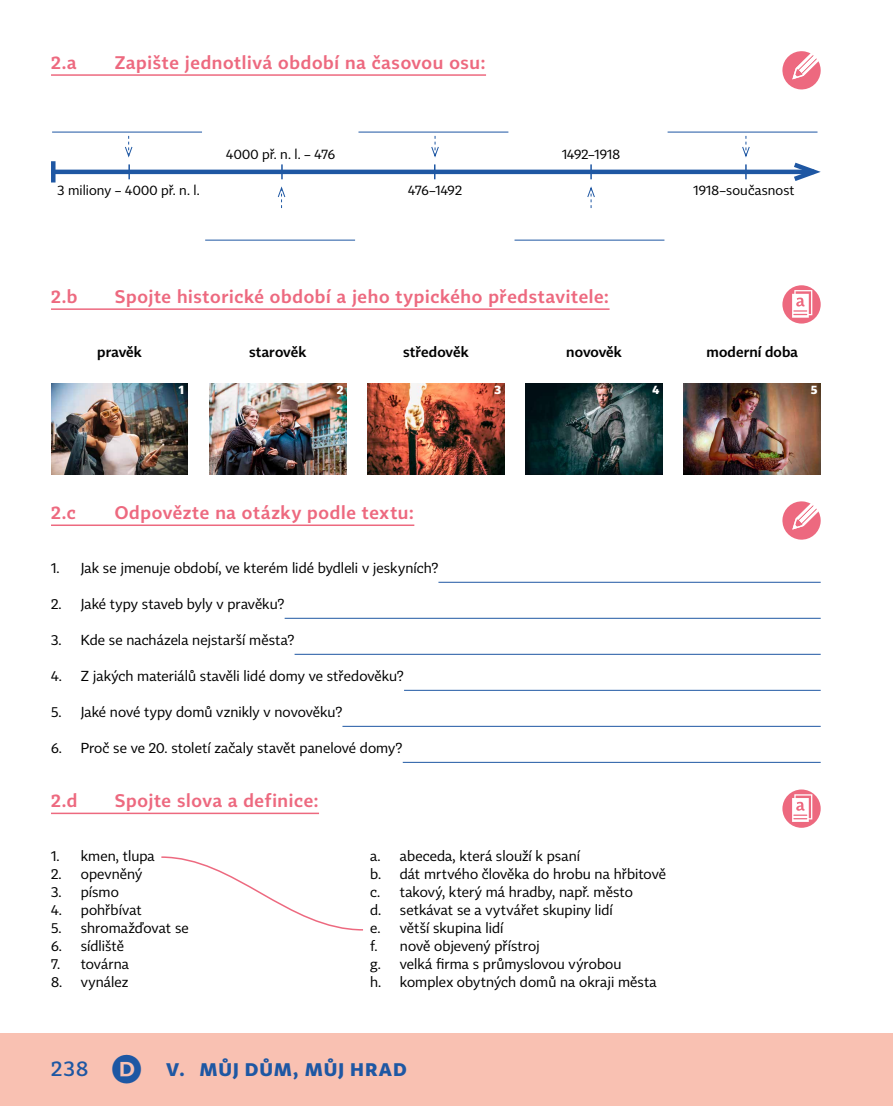
<style>
.page{position:relative;width:893px;height:1106px;background:#fff}
.page>*{position:absolute;margin:0;border:0;box-sizing:border-box;transform-origin:0 0}
.t1{font:600 18px "Tabac Sans";letter-spacing:.035em;color:#ed697f}
.t2{font:700 18px "Tabac Sans";letter-spacing:.075em;color:#1e57a3}
.t3{font:14.25px/18px "Tabac Sans";letter-spacing:.005em;color:#000}
.t4{font:600 14.25px "Tabac Sans";letter-spacing:.01em;color:#000}
.t5{font:600 14.25px "Tabac Sans";letter-spacing:-.01em;color:#000}
.t6{font:13.5px "Tabac Sans";letter-spacing:.005em;color:#000}
.t7{font:700 12px "Tabac Sans";color:#fff}
.s1{font-weight:500;font-size:21px}
.s2{font-weight:500;font-size:39px}
</style>
<div class="page">
<div style="left:0;top:1033px;width:893px;height:73px;background:#f9c1b2"></div>
<hr style="left:51px;top:74px;width:435px;height:2px;background:#ed697f">
<hr style="left:51px;top:308px;width:559px;height:2px;background:#ed697f">
<hr style="left:51px;top:524px;width:363px;height:2px;background:#ed697f">
<hr style="left:438px;top:582px;width:383px;height:1px;background:#1e57a3">
<hr style="left:285px;top:618px;width:536px;height:1px;background:#1e57a3">
<hr style="left:295px;top:654px;width:526px;height:1px;background:#1e57a3">
<hr style="left:404px;top:690px;width:417px;height:1px;background:#1e57a3">
<hr style="left:342px;top:726px;width:479px;height:1px;background:#1e57a3">
<hr style="left:403px;top:762px;width:418px;height:1px;background:#1e57a3">
<hr style="left:51px;top:812px;width:268px;height:2px;background:#ed697f">
<svg style="left:782px;top:51px;width:39px;height:38px"></svg>
<svg style="left:782px;top:285px;width:39px;height:38px"></svg>
<img style="left:51px;top:383px;width:137px;height:92px">
<img style="left:209px;top:383px;width:137px;height:91px">
<img style="left:367px;top:383px;width:137px;height:92px">
<img style="left:526px;top:383px;width:136px;height:92px">
<img style="left:684px;top:383px;width:137px;height:92px">
<svg style="left:782px;top:501px;width:39px;height:38px"></svg>
<svg style="left:782px;top:789px;width:39px;height:38px"></svg>
<hr style="left:52px;top:132px;width:150px;height:1px;background:#1e57a3">
<hr style="left:51px;top:170px;width:763px;height:4px;background:#1e57a3">
<svg style="left:789px;top:162px;width:32px;height:19px"></svg>
<hr style="left:205px;top:240px;width:150px;height:1px;background:#1e57a3">
<hr style="left:514px;top:240px;width:150px;height:1px;background:#1e57a3">
<hr style="left:668px;top:132px;width:149px;height:1px;background:#1e57a3">
<hr style="left:358px;top:132px;width:150px;height:1px;background:#1e57a3">
<svg style="left:277px;top:186px;width:9px;height:22px"></svg>
<svg style="left:125px;top:136px;width:8px;height:22px"></svg>
<svg style="left:431px;top:136px;width:8px;height:22px"></svg>
<svg style="left:742px;top:136px;width:8px;height:22px"></svg>
<svg style="left:587px;top:186px;width:8px;height:22px"></svg>
<svg style="left:128px;top:164px;width:2px;height:15px"></svg>
<svg style="left:281px;top:164px;width:2px;height:15px"></svg>
<svg style="left:590px;top:164px;width:2px;height:15px"></svg>
<svg style="left:745px;top:164px;width:2px;height:15px"></svg>
<div style="left:51px;top:161px;width:5px;height:21px;background:#1e57a3"></div>
<svg style="left:161px;top:856px;width:202px;height:75px"></svg>
<p class="t1" style="left:51px;top:52px;width:27px">2.a</p>
<p class="t1" style="left:115px;top:52px;width:372px">Zapište jednotlivá období na časovou osu:</p>
<p class="t6" style="left:226px;top:146px;width:110px">4000 př. n. l. – 476</p>
<p class="t6" style="left:562px;top:146px;width:60px">1492–1918</p>
<p class="t6" style="left:58px;top:182px;width:144px">3 miliony – 4000 př. n. l.</p>
<p class="t6" style="left:408px;top:182px;width:55px">476–1492</p>
<p class="t6" style="left:694px;top:182px;width:103px">1918–současnost</p>
<p class="t1" style="left:51px;top:286px;width:28px">2.b</p>
<p class="t1" style="left:115px;top:286px;width:495px">Spojte historické období a jeho typického představitele:</p>
<p class="t4" style="left:97px;top:343px;width:46px">pravěk</p>
<p class="t4" style="left:249px;top:343px;width:59px">starověk</p>
<p class="t4" style="left:403px;top:343px;width:67px">středověk</p>
<p class="t5" style="left:566px;top:343px;width:57px">novověk</p>
<p class="t4" style="left:706px;top:343px;width:93px">moderní doba</p>
<p class="t7" style="left:179px;top:382px;width:7px">1</p>
<p class="t7" style="left:337px;top:382px;width:8px">2</p>
<p class="t7" style="left:495px;top:382px;width:8px">3</p>
<p class="t7" style="left:653px;top:382px;width:9px">4</p>
<p class="t7" style="left:811px;top:382px;width:8px">5</p>
<p class="t1" style="left:51px;top:502px;width:26px">2.c</p>
<p class="t1" style="left:115px;top:502px;width:300px">Odpovězte na otázky podle textu:</p>
<p class="t3" style="left:51px;top:559px;width:389px">1. Jak se jmenuje období, ve kterém lidé bydleli v jeskyních?</p>
<p class="t3" style="left:51px;top:595px;width:235px">2. Jaké typy staveb byly v pravěku?</p>
<p class="t3" style="left:51px;top:631px;width:245px">3. Kde se nacházela nejstarší města?</p>
<p class="t3" style="left:51px;top:667px;width:355px">4. Z jakých materiálů stavěli lidé domy ve středověku?</p>
<p class="t3" style="left:51px;top:703px;width:293px">5. Jaké nové typy domů vznikly v novověku?</p>
<p class="t3" style="left:51px;top:739px;width:353px">6. Proč se ve 20. století začaly stavět panelové domy?</p>
<p class="t1" style="left:51px;top:790px;width:28px">2.d</p>
<p class="t1" style="left:115px;top:790px;width:205px">Spojte slova a definice:</p>
<p class="t3" style="left:51px;top:847px;width:105px">1. kmen, tlupa</p>
<p class="t3" style="left:51px;top:865px;width:93px">2. opevněný</p>
<p class="t3" style="left:51px;top:883px;width:69px">3. písmo</p>
<p class="t3" style="left:51px;top:901px;width:92px">4. pohřbívat</p>
<p class="t3" style="left:51px;top:919px;width:139px">5. shromažďovat se</p>
<p class="t3" style="left:51px;top:937px;width:75px">6. sídliště</p>
<p class="t3" style="left:51px;top:955px;width:80px">7. továrna</p>
<p class="t3" style="left:51px;top:973px;width:79px">8. vynález</p>
<p class="t3" style="left:370px;top:847px;width:297px">a. abeceda, která slouží k psaní<br>b. dát mrtvého člověka do hrobu na hřbitově c. takový, který má hradby, např. město<br>d. setkávat se a vytvářet skupiny lidí<br>e. větší skupina lidí<br>f. nově objevený přístroj<br>g. velká firma s průmyslovou výrobou<br>h. komplex obytných domů na okraji města</p>
<p class="t2" style="left:51px;top:1058px;width:356px"><span class="s1">238</span> <span class="s2">D</span> V. MŮJ DŮM, MŮJ HRAD</p>
</div>
